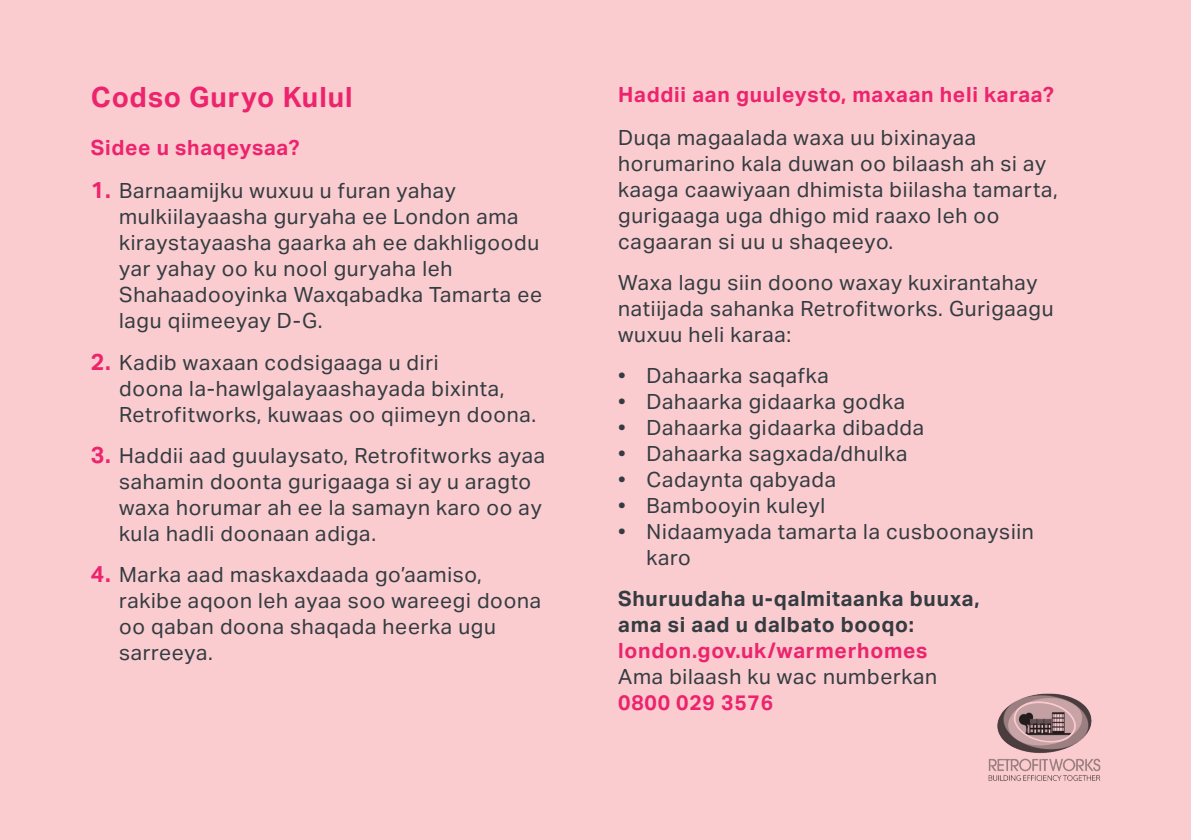
<style>
.page{position:relative;width:1191px;height:840px;background:#fff}
.page>*{position:absolute;margin:0;border:0;box-sizing:border-box;transform-origin:0 0}
.Heading_1{font:700 28px "Aktiv Grotesk";letter-spacing:.035em;color:#ed246d}
.Copy{font:21px/26px "Aktiv Grotesk";letter-spacing:.035em;color:#343c41}
.Copy-2{font:700 21px/26px "Aktiv Grotesk";letter-spacing:.035em;color:#343c41}
.Heading_2{font:700 21px "Aktiv Grotesk";letter-spacing:.035em;color:#ed246d}
.Heading_1-2{font:700 21px "Aktiv Grotesk";letter-spacing:.035em;color:#ed246d}
.s1{font-weight:700;font-size:23px;color:#ed246d}
.s2{color:#ed246d}
.s3{font-weight:400}
</style>
<div class="page">
<div style="left:0;top:0;width:1191px;height:839px;background:#faccd0"></div>
<img style="left:988px;top:693px;width:113px;height:88px">
<p class="Heading_1" style="left:91px;top:80px;width:263px">Codso Guryo Kulul</p>
<p class="Heading_1-2" style="left:91px;top:136px;width:210px">Sidee u shaqeysaa?</p>
<p class="Copy" style="left:119px;top:178px;width:424px;text-indent:-28px"><span class="s1">1.</span> Barnaamijku wuxuu u furan yahay mulkiilayaasha guryaha ee London ama kiraystayaasha gaarka ah ee dakhligoodu yar yahay oo ku nool guryaha leh Shahaadooyinka Waxqabadka Tamarta ee lagu qiimeeyay D-G.</p>
<p class="Copy" style="left:119px;top:349px;width:419px;text-indent:-28px"><span class="s1">2.</span> Kadib waxaan codsigaaga u diri<br>doona la-hawlgalayaashayada bixinta,<br>Retrofitworks, kuwaas oo qiimeyn doona.</p>
<p class="Copy" style="left:119px;top:442px;width:427px;text-indent:-28px"><span class="s1">3.</span> Haddii aad guulaysato, Retrofitworks ayaa sahamin doonta gurigaaga si ay u aragto waxa horumar ah ee la samayn karo oo ay kula hadli doonaan adiga.</p>
<p class="Copy" style="left:119px;top:561px;width:423px;text-indent:-28px"><span class="s1">4.</span> Marka aad maskaxdaada go’aamiso, rakibe aqoon leh ayaa soo wareegi doona oo qaban doona shaqada heerka ugu sarreeya.</p>
<p class="Heading_2" style="left:618px;top:82px;width:437px">Haddii aan guuleysto, maxaan heli karaa?</p>
<p class="Copy" style="left:618px;top:124px;width:441px">Duqa magaalada waxa uu bixinayaa horumarino kala duwan oo bilaash ah si ay kaaga caawiyaan dhimista biilasha tamarta, gurigaaga uga dhigo mid raaxo leh oo cagaaran si uu u shaqeeyo.</p>
<p class="Copy" style="left:618px;top:269px;width:437px">Waxa lagu siin doono waxay kuxirantahay natiijada sahanka Retrofitworks. Gurigaagu wuxuu heli karaa:</p>
<p class="Copy" style="left:618px;top:362px;width:212px">• Dahaarka saqafka</p>
<p class="Copy" style="left:618px;top:388px;width:288px">• Dahaarka gidaarka godka</p>
<p class="Copy" style="left:618px;top:414px;width:307px">• Dahaarka gidaarka dibadda</p>
<p class="Copy" style="left:618px;top:440px;width:291px">• Dahaarka sagxada/dhulka</p>
<p class="Copy" style="left:618px;top:466px;width:219px">• Cadaynta qabyada</p>
<p class="Copy" style="left:618px;top:492px;width:208px">• Bambooyin kuleyl</p>
<p class="Copy" style="left:646px;top:518px;width:389px;text-indent:-28px">• Nidaamyada tamarta la cusboonaysiin karo</p>
<p class="Copy-2" style="left:618px;top:585px;width:363px">Shuruudaha u-qalmitaanka buuxa, ama si aad u dalbato booqo: <span class="s2">london.gov.uk/warmerhomes<br></span><span class="s3">Ama bilaash ku wac numberkan<br></span><span class="s2">0800 029 3576</span></p>
</div>
